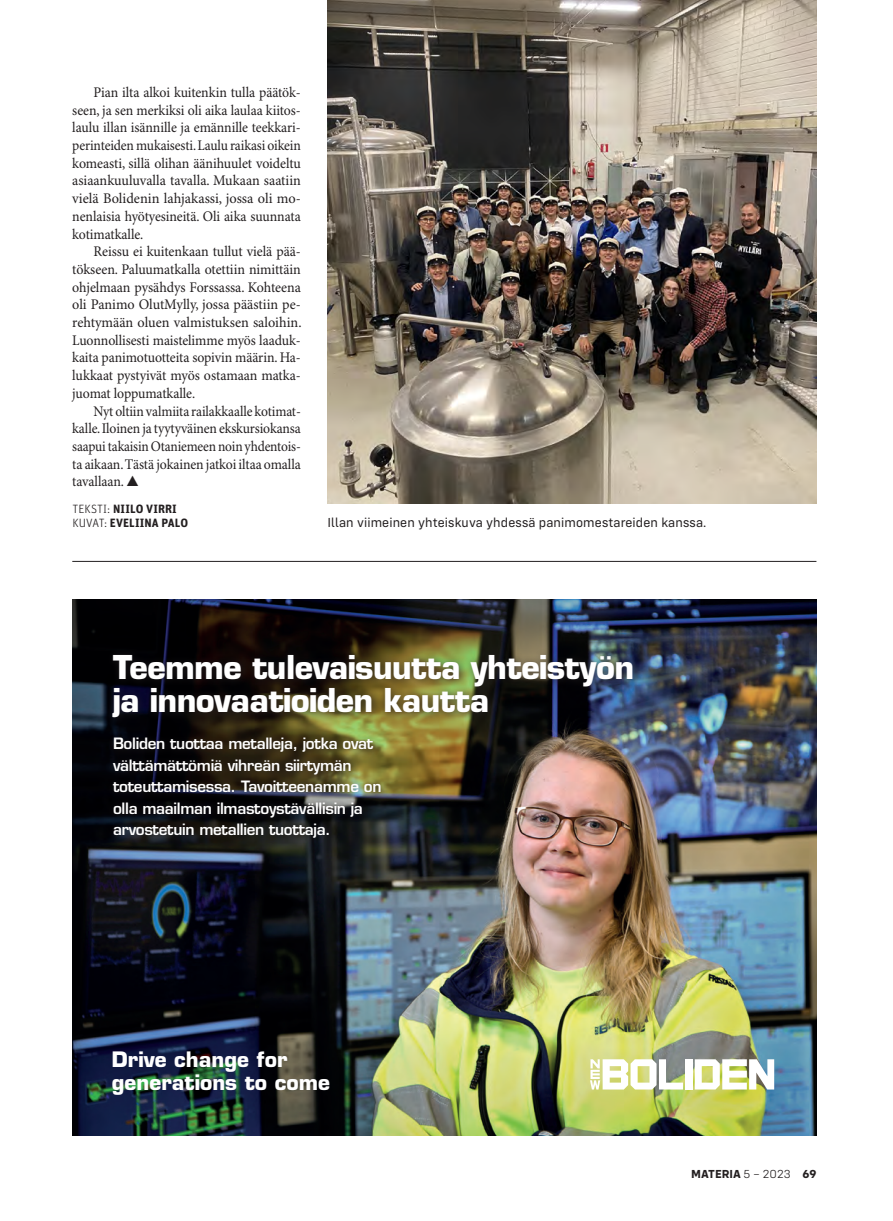
<style>
.page{position:relative;width:893px;height:1221px;background:#fff}
.page>*{position:absolute;margin:0;border:0;box-sizing:border-box;transform-origin:0 0}
.t1{font:700 32.1px/33.6px "Eurostile";letter-spacing:-.02em;color:#fff}
.t2{font:700 20.7px/22.6px "Eurostile";color:#fff}
.t3{font:600 15.3px/21.3px "Eurostile";letter-spacing:-.02em;color:#fff}
.Leipis{font:14.7px/17.7px "Minion Pro";letter-spacing:-.005em;color:#231f20;text-align:justify;scale:.94 1}
.Leipis-2{font:14.7px/17.7px "Minion Pro";letter-spacing:-.005em;color:#231f20;text-align:justify;scale:.95 1}
.Leipis-3{font:14.7px/17.7px "Minion Pro";letter-spacing:-.005em;color:#231f20;text-align:justify;scale:.93 1}
.kuvateksti{font:13.5px "Config";letter-spacing:.01em;color:#231f20}
.kirjoittaja{font:700 12px "Unit Pro";letter-spacing:.01em;color:#231f20}
.t4{font:700 12px "Config";color:#231f20}
.s1{font-weight:300}
</style>
<div class="page">
<img style="left:327px;top:0;width:489px;height:503px">
<hr style="left:72px;top:561px;width:744px;height:1px;background:#231f20">
<img style="left:72px;top:599px;width:744px;height:536px">
<div style="left:685px;top:1059px;width:7px;height:30px;background:#fff"></div>
<svg style="left:695px;top:1059px;width:79px;height:30px"></svg>
<svg style="left:590px;top:1059px;width:93px;height:30px"></svg>
<div style="left:106px;top:647px;width:536px;height:199px;background:#231f20;opacity:.73"></div>
<p class="Leipis" style="left:72px;top:84px;width:245px;text-indent:21px">Pian ilta alkoi kuitenkin tulla päätök&shy;seen, ja sen merkiksi oli aika laulaa kiitos&shy;laulu illan isännille ja emännille teekkari&shy;perinteiden mukaisesti. Laulu raikasi oikein komeasti, sillä olihan äänihuulet voideltu asiaankuuluvalla tavalla. Mukaan saatiin vielä Bolidenin lahjakassi, jossa oli mo&shy;nenlaisia hyötyesineitä. Oli aika suunnata kotimatkalle.</p>
<p class="Leipis-2" style="left:72px;top:243px;width:243px;text-indent:21px">Reissu ei kuitenkaan tullut vielä pää&shy;tökseen. Paluumatkalla otettiin nimittäin ohjelmaan pysähdys Forssassa. Kohteena oli Panimo OlutMylly, jossa päästiin pe&shy;rehtymään oluen valmistuksen saloihin.<br>Luonnollisesti maistelimme myös laaduk&shy;kaita panimotuotteita sopivin määrin. Ha&shy;lukkaat pystyivät myös ostamaan matka&shy;juomat loppumatkalle.</p>
<p class="Leipis-3" style="left:72px;top:402px;width:247px;text-indent:21px">Nyt oltiin valmiita railakkaalle kotimat&shy;kalle. Iloinen ja tyytyväinen ekskursiokansa saapui takaisin Otaniemeen noin yhdentois&shy;ta aikaan. Tästä jokainen jatkoi iltaa omalla tavallaan. ▲</p>
<p class="kirjoittaja" style="left:72px;top:500px;width:106px"><span class="s1">TEKSTI:</span> NIILO VIRRI</p>
<p class="kirjoittaja" style="left:72px;top:514px;width:117px"><span class="s1">KUVAT:</span> EVELIINA PALO</p>
<p class="kuvateksti" style="left:327px;top:515px;width:381px">Illan viimeinen yhteiskuva yhdessä panimomestareiden kanssa.</p>
<p class="t1" style="left:113px;top:650px;width:523px">Teemme tulevaisuutta yhteistyön ja innovaatioiden kautta</p>
<p class="t3" style="left:113px;top:733px;width:270px">Boliden tuottaa metalleja, jotka ovat välttämättömiä vihreän siirtymän toteuttamisessa. Tavoitteenamme on olla maailman ilmastoystävällisin ja arvostetuin metallien tuottaja.</p>
<p class="t2" style="left:112px;top:1048px;width:220px">Drive change for generations to come</p>
<p class="t4" style="left:691px;top:1166px;width:127px">MATERIA <span class="s1">5 – 2023</span> 69</p>
</div>
